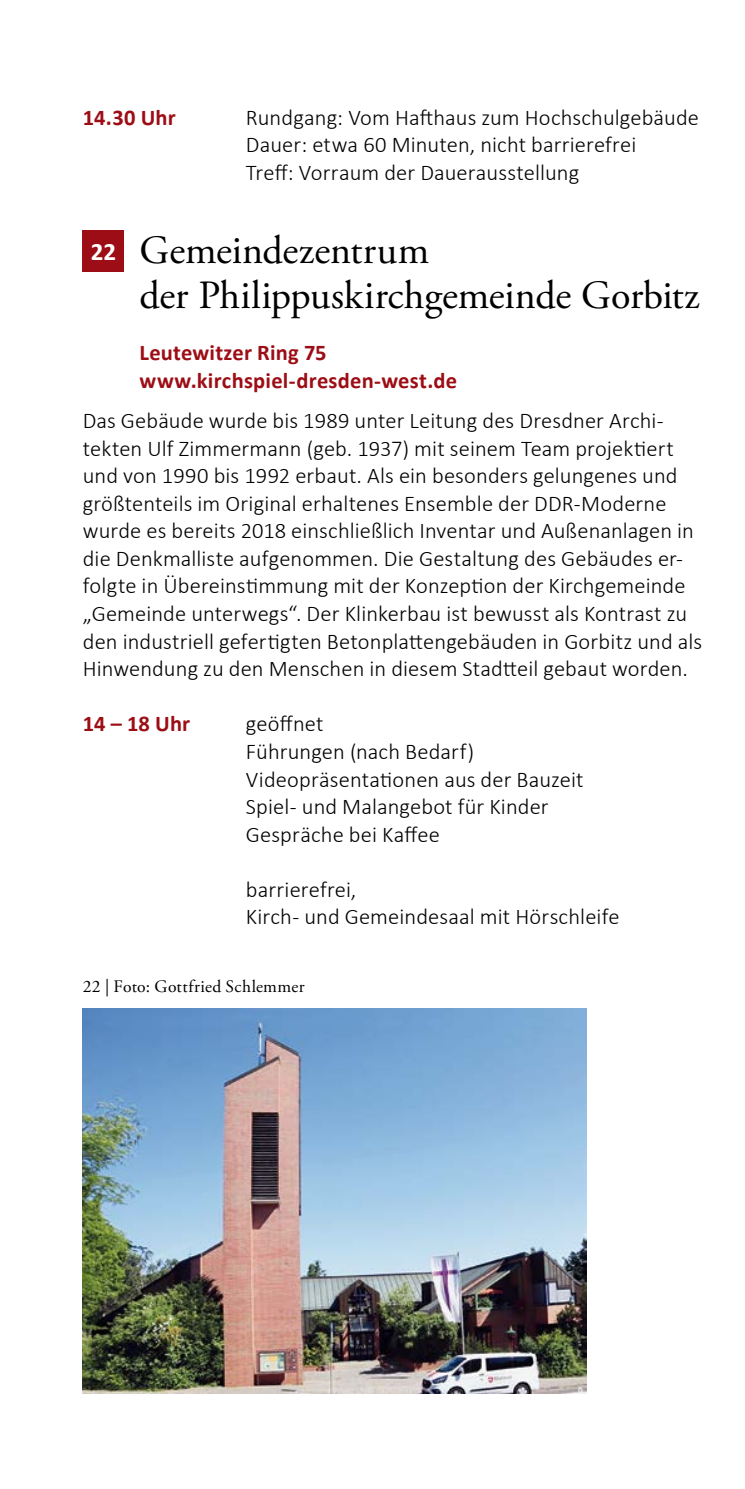
<style>
.page{position:relative;width:745px;height:1489px;background:#fff}
.page>*{position:absolute;margin:0;border:0;box-sizing:border-box;transform-origin:0 0}
.t1{font:40px/45px "Adobe Garamond Pro";letter-spacing:-.005em;color:#000}
.t2{font:300 22.5px/27.5px "Calibri";letter-spacing:.005em;color:#000}
.t3{font:700 22.5px/27.5px "Calibri";letter-spacing:.01em;color:#9d0d15}
.t4{font:17.5px "Adobe Garamond Pro";letter-spacing:.02em;color:#000}
.s1{font-family:"Calibri";font-weight:700;font-size:25px;color:#fff}
</style>
<div class="page">
<div style="left:83px;top:230px;width:41px;height:41px;background:#9d0d15"></div>
<img style="left:83px;top:1008px;width:503px;height:384px">
<p class="t3" style="left:83px;top:103px;width:94px">14.30 Uhr</p>
<p class="t2" style="left:246px;top:103px;width:454px">Rundgang: Vom Hafthaus zum Hochschulgebäude<br>Dauer: etwa 60 Minuten, nicht barrierefrei<br>Treff: Vorraum der Dauerausstellung</p>
<h1 class="t1" style="left:139px;top:229px;width:561px;text-indent:-49px"><span class="s1">22</span> Gemeindezentrum<br>der Philippuskirchgemeinde Gorbitz</h1>
<p class="t3" style="left:139px;top:339px;width:319px">Leutewitzer Ring 75 www.kirchspiel-dresden-west.de</p>
<p class="t2" style="left:83px;top:406px;width:620px">Das Gebäude wurde bis 1989 unter Leitung des Dresdner Archi&shy;tekten Ulf Zimmermann (geb. 1937) mit seinem Team projektiert und von 1990 bis 1992 erbaut. Als ein besonders gelungenes und größtenteils im Original erhaltenes Ensemble der DDR-Moderne wurde es bereits 2018 einschließlich Inventar und Außenanlagen in die Denkmalliste aufgenommen. Die Gestaltung des Gebäudes er&shy;folgte in Übereinstimmung mit der Konzeption der Kirchgemeinde „Gemeinde unterwegs“. Der Klinkerbau ist bewusst als Kontrast zu den industriell gefertigten Betonplattengebäuden in Gorbitz und als Hinwendung zu den Menschen in diesem Stadtteil gebaut worden.</p>
<p class="t3" style="left:83px;top:709px;width:109px">14 – 18 Uhr</p>
<p class="t2" style="left:246px;top:710px;width:339px">geöffnet<br>Führungen (nach Bedarf)<br>Videopräsentationen aus der Bauzeit<br>Spiel- und Malangebot für Kinder<br>Gespräche bei Kaffee</p>
<p class="t2" style="left:246px;top:875px;width:375px">barrierefrei,<br>Kirch- und Gemeindesaal mit Hörschleife</p>
<p class="t4" style="left:83px;top:976px;width:223px">22 | Foto: Gottfried Schlemmer</p>
</div>
